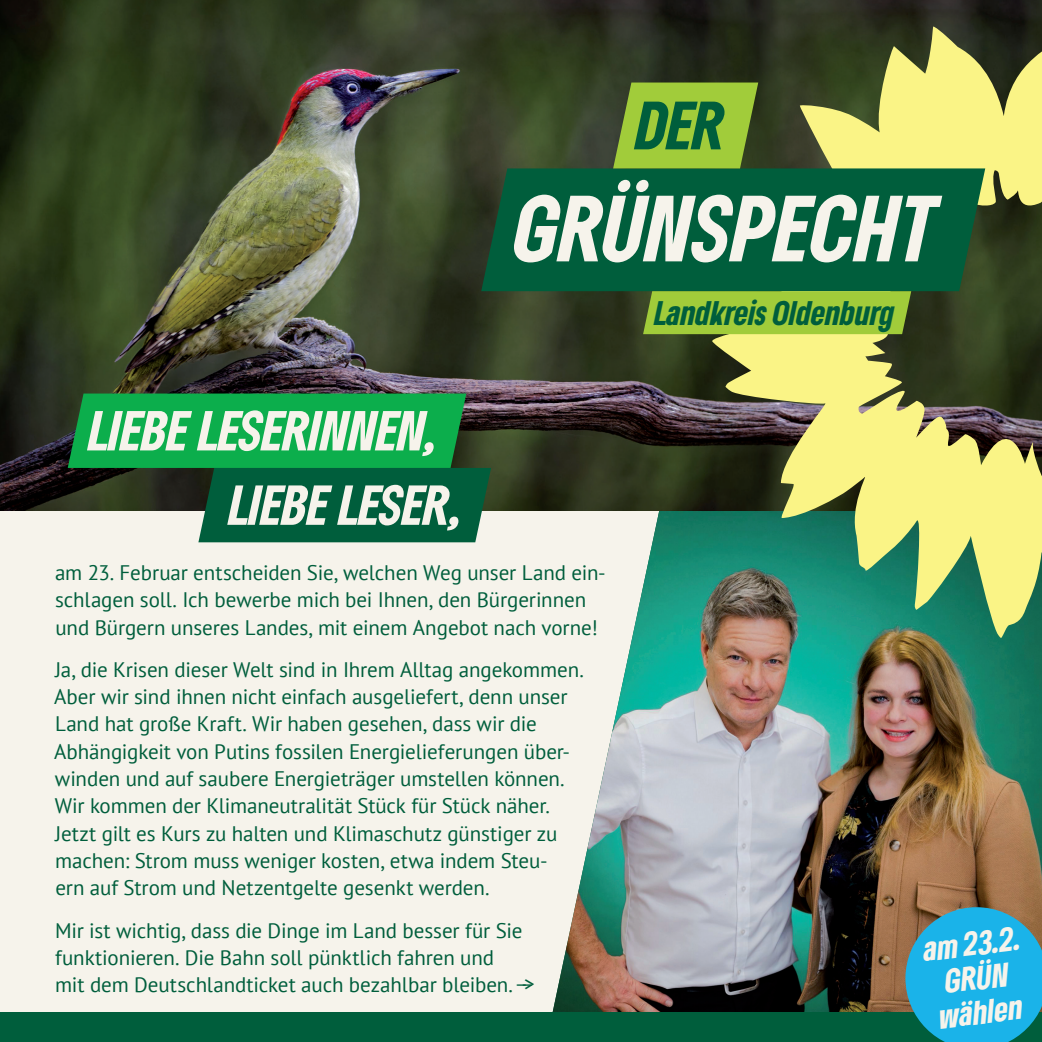
<style>
.page{position:relative;width:1042px;height:1042px;background:#fff}
.page>*{position:absolute;margin:0;border:0;box-sizing:border-box;transform-origin:0 0}
.t1{font:italic 900 condensed 87.5px "Gruene Type";color:#f6f3eb}
.t2{font:italic 900 condensed 63.7px "Gruene Type";color:#005e3c}
.t3{font:italic 900 condensed 52.5px "Gruene Type";letter-spacing:-.015em;color:#f6f3eb}
.t4{font:italic 900 condensed 31.85px "Gruene Type";color:#005e3c}
.t5{font:italic 900 condensed 31.5px/34.5px "Gruene Type";color:#f6f3eb;text-align:center}
.t6{font:21px/27.3px "PT Sans";letter-spacing:-.005em;color:#005e3c}
</style>
<div class="page">
<div style="left:0;top:280px;width:1042px;height:762px;background:#f6f3eb"></div>
<img style="left:552px;top:511px;width:490px;height:501px">
<img style="left:0;top:0;width:1042px;height:511px">
<svg style="left:68px;top:393px;width:423px;height:149px;background:#1d854b"></svg>
<svg style="left:712px;top:27px;width:330px;height:611px;background:#849459"></svg>
<div style="left:481px;top:168px;width:504px;height:123px;background:#005e3c"></div>
<svg style="left:613px;top:83px;width:145px;height:85px;background:#93ba37"></svg>
<div style="left:643px;top:291px;width:268px;height:43px;background:#a1cc3a"></div>
<div style="left:0;top:1012px;width:1042px;height:30px;background:#005e3c"></div>
<svg style="left:905px;top:907px;width:137px;height:135px;background:#26a5cc"></svg>
<h2 class="t2" style="left:636px;top:83px;width:90px">DER</h2>
<h1 class="t1" style="left:515px;top:170px;width:425px">GRÜNSPECHT</h1>
<h3 class="t3" style="left:89px;top:396px;width:349px">LIEBE LESERINNEN,</h3>
<h3 class="t3" style="left:229px;top:470px;width:234px">LIEBE LESER,</h3>
<p class="t6" style="left:55px;top:558px;width:552px">am 23. Februar entscheiden Sie, welchen Weg unser Land ein&shy;schlagen soll. Ich bewerbe mich bei Ihnen, den Bürgerinnen und Bürgern unseres Landes, mit einem Angebot nach vorne!</p>
<p class="t6" style="left:54px;top:655px;width:531px">Ja, die Krisen dieser Welt sind in Ihrem Alltag angekommen.<br>Aber wir sind ihnen nicht einfach ausgeliefert, denn unser Land hat große Kraft. Wir haben gesehen, dass wir die Abhängigkeit von Putins fossilen Energielieferungen über&shy;winden und auf saubere Energieträger umstellen können.<br>Wir kommen der Klimaneutralität Stück für Stück näher.<br>Jetzt gilt es Kurs zu halten und Klimaschutz günstiger zu machen: Strom muss weniger kosten, etwa indem Steu-<br>ern auf Strom und Netzentgelte gesenkt werden.</p>
<p class="t6" style="left:55px;top:916px;width:481px">Mir ist wichtig, dass die Dinge im Land besser für Sie funktionieren. Die Bahn soll pünktlich fahren und<br>mit dem Deutschlandticket auch bezahlbar bleiben.––&gt;</p>
<h3 class="t4" style="left:655px;top:291px;width:241px">Landkreis Oldenburg</h3>
<h3 class="t5" style="left:921px;top:931px;width:100px;rotate:-7deg">am 23.2.<br>GRÜN wählen</h3>
</div>
